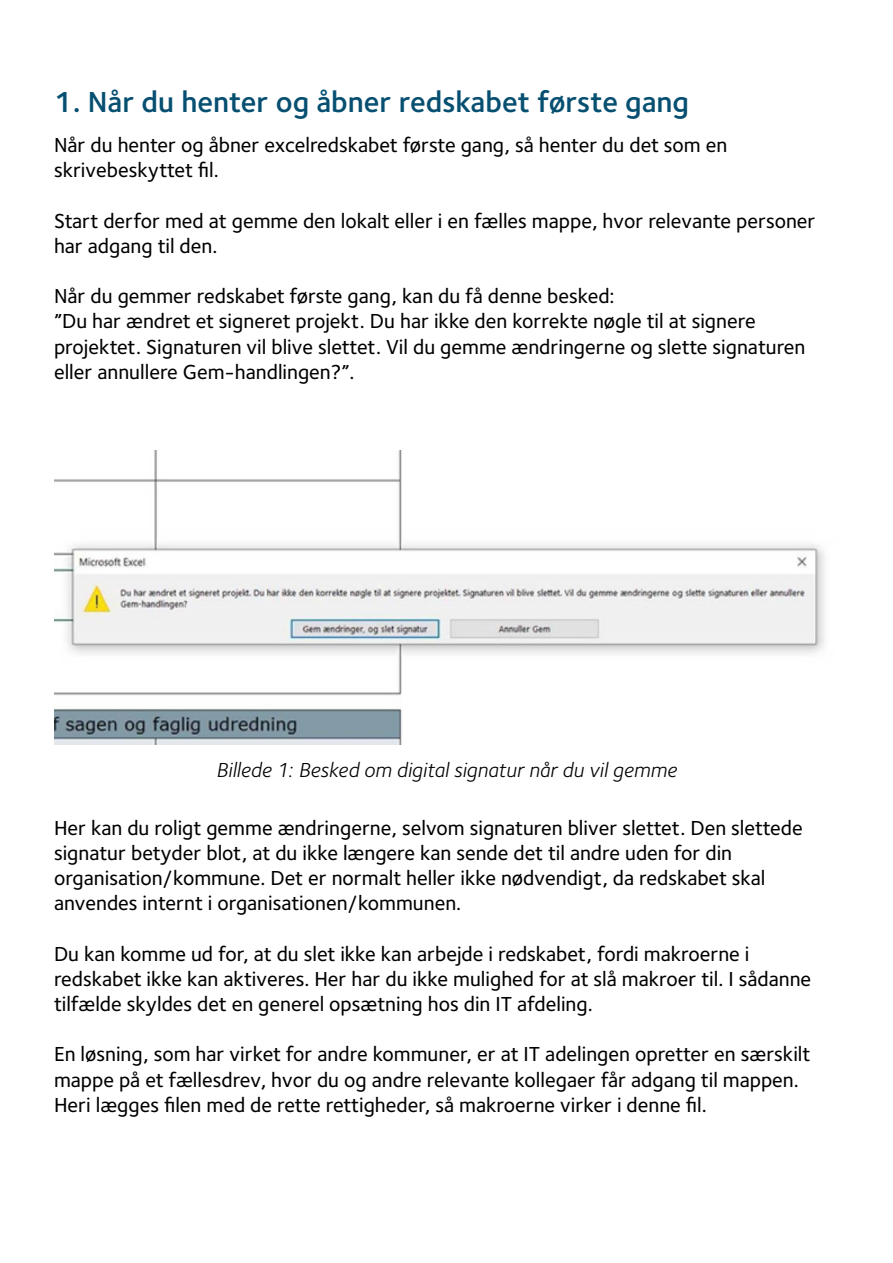
<style>
.page{position:relative;width:893px;height:1263px;background:#fff}
.page>*{position:absolute;margin:0;border:0;box-sizing:border-box;transform-origin:0 0}
.Overskrift_h2{font:600 30px "Foundry Sterling";color:#064f71}
.t1{font:500 21px/25.2px "Foundry Sterling";color:#000}
.t2{font:italic 21px "Foundry Sterling";color:#000}
</style>
<div class="page">
<img style="left:54px;top:451px;width:771px;height:293px">
<h2 class="Overskrift_h2" style="left:54px;top:84px;width:637px">1. Når du henter og åbner redskabet første gang</h2>
<p class="t1" style="left:54px;top:133px;width:675px">Når du henter og åbner excelredskabet første gang, så henter du det som en</p>
<p class="t1" style="left:54px;top:158px;width:166px">skrivebeskyttet fil.</p>
<p class="t1" style="left:54px;top:208px;width:763px">Start derfor med at gemme den lokalt eller i en fælles mappe, hvor relevante personer har adgang til den.</p>
<p class="t1" style="left:54px;top:284px;width:562px">Når du gemmer redskabet første gang, kan du få denne besked:</p>
<p class="t1" style="left:54px;top:309px;width:703px">”Du har ændret et signeret projekt. Du har ikke den korrekte nøgle til at signere</p>
<p class="t1" style="left:54px;top:334px;width:753px">projektet. Signaturen vil blive slettet. Vil du gemme ændringerne og slette signaturen eller annullere Gem-handlingen?”.</p>
<p class="t2" style="left:216px;top:758px;width:462px">Billede 1: Besked om digital signatur når du vil gemme</p>
<p class="t1" style="left:54px;top:815px;width:750px">Her kan du roligt gemme ændringerne, selvom signaturen bliver slettet. Den slettede signatur betyder blot, at du ikke længere kan sende det til andre uden for din organisation/kommune. Det er normalt heller ikke nødvendigt, da redskabet skal anvendes internt i organisationen/kommunen.</p>
<p class="t1" style="left:54px;top:941px;width:759px">Du kan komme ud for, at du slet ikke kan arbejde i redskabet, fordi makroerne i redskabet ikke kan aktiveres. Her har du ikke mulighed for at slå makroer til. I sådanne tilfælde skyldes det en generel opsætning hos din IT afdeling.</p>
<p class="t1" style="left:54px;top:1042px;width:758px">En løsning, som har virket for andre kommuner, er at IT adelingen opretter en særskilt mappe på et fællesdrev, hvor du og andre relevante kollegaer får adgang til mappen.<br>Heri lægges filen med de rette rettigheder, så makroerne virker i denne fil.</p>
</div>
